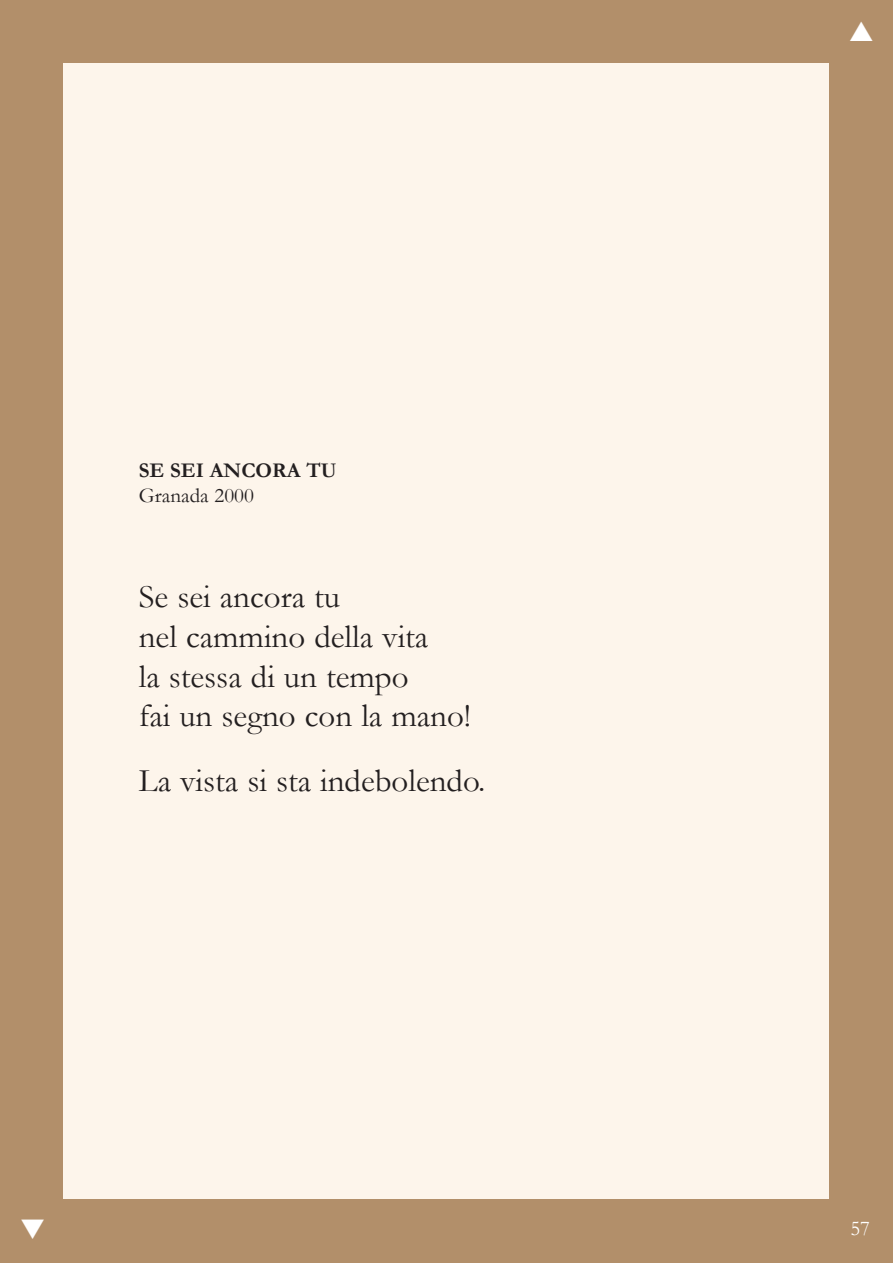
<style>
.page{position:relative;width:893px;height:1263px;background:#fff}
.page>*{position:absolute;margin:0;border:0;box-sizing:border-box;transform-origin:0 0}
.t1{font:33px/39.6px "Garamond";color:#231f20}
.t2{font:700 21px "Garamond";color:#231f20}
.t3{font:21px "Garamond";color:#231f20}
.t4{font:21px "Garamond";color:#fff}
</style>
<div class="page">
<div style="left:0;top:0;width:893px;height:1263px;background:linear-gradient(to right,#b28f6a,#b28f6a)"></div>
<div style="left:64px;top:64px;width:765px;height:1135px;background:#fdf5eb"></div>
<svg style="left:850px;top:21px;width:22px;height:20px"></svg>
<svg style="left:21px;top:1219px;width:23px;height:19px"></svg>
<p class="t2" style="left:139px;top:459px;width:200px">SE SEI ANCORA TU</p>
<p class="t3" style="left:139px;top:484px;width:117px">Granada 2000</p>
<p class="t1" style="left:139px;top:578px;width:334px">Se sei ancora tu<br>nel cammino della vita<br>la stessa di un tempo<br>fai un segno con la mano!</p>
<p class="t1" style="left:139px;top:761px;width:348px">La vista si sta indebolendo.</p>
<p class="t4" style="left:850px;top:1217px;width:21px">57</p>
</div>
